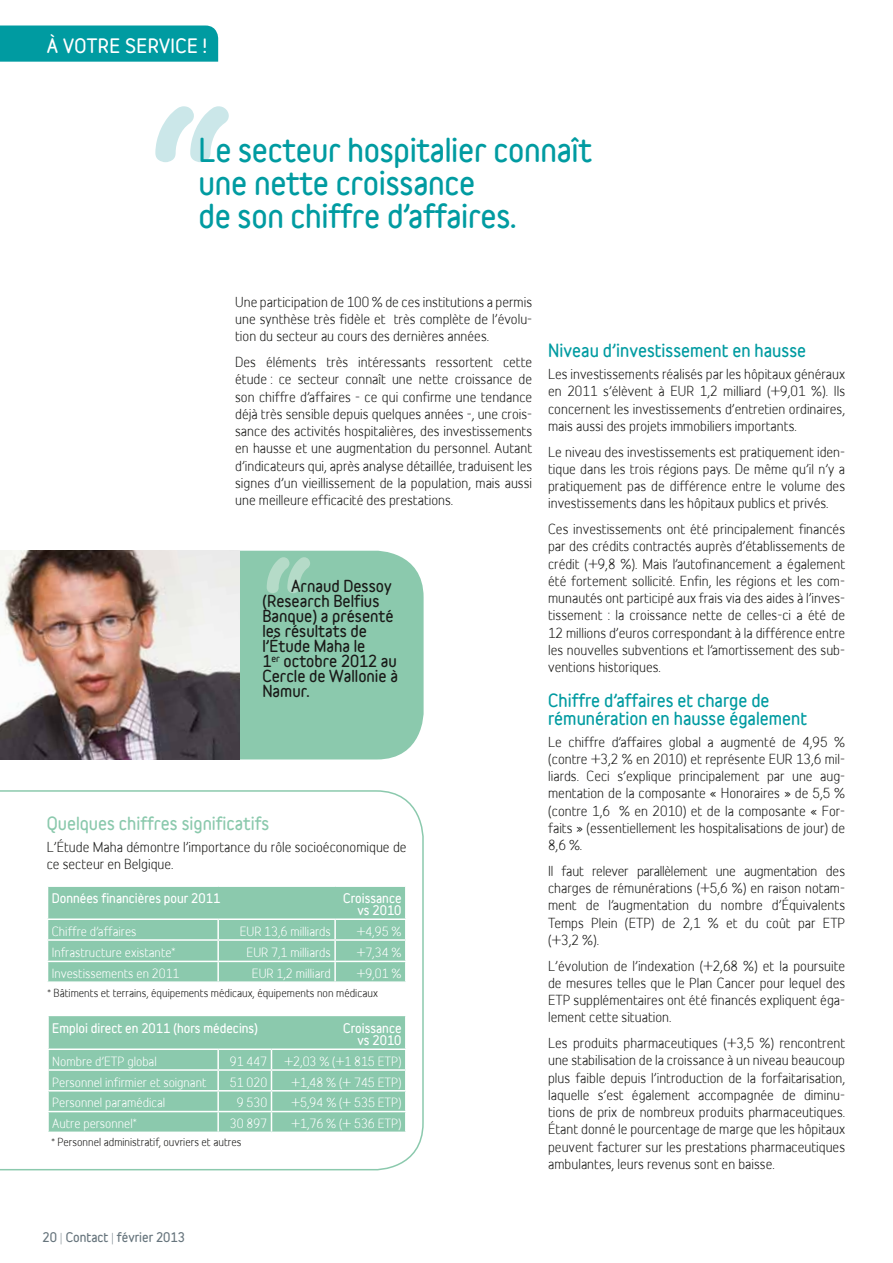
<style>
.page{position:relative;width:893px;height:1263px;background:#fff}
.page>*{position:absolute;margin:0;border:0;box-sizing:border-box;transform-origin:0 0}
.t1{font:700 30px/33px "Belfius Normal";letter-spacing:-.01em;color:#009ba1}
.t2{font:700 18px "Belfius Alternative";letter-spacing:.02em;color:#fff}
.t3{font:700 16.5px/18px "Belfius Alternative";color:#009ba1}
.t4{font:700 16.5px "Belfius Normal";color:#8bc9ad}
.t5{font:700 15px/15px "Belfius Normal";color:#1a1a18}
.t6{font:13.05px/17.2px "Belfius Alternative";color:#1a1a18;text-align:justify}
.t7{font:12px "Belfius Alternative";color:#fff}
.t8{font:700 12px/12px "Belfius Alternative";color:#fff;text-align:right}
.t9{font:700 12px "Belfius Alternative";color:#67757d}
.t10{font:10.5px "Belfius Alternative";color:#1a1a18}
.s1{font-weight:300}
</style>
<div class="page">
<svg style="left:0;top:790px;width:424px;height:381px"></svg>
<div style="left:0;top:26px;width:218px;height:36px;background:#009ba1"></div>
<hr style="left:47px;top:885px;width:171px;height:2px;background:#fff">
<hr style="left:218px;top:885px;width:117px;height:2px;background:#fff">
<hr style="left:335px;top:885px;width:72px;height:2px;background:#fff">
<svg style="left:47px;top:886px;width:360px;height:95px;background:#95cdb4"></svg>
<hr style="left:47px;top:981px;width:171px;height:2px;background:#fff">
<hr style="left:218px;top:981px;width:117px;height:2px;background:#fff">
<hr style="left:335px;top:981px;width:72px;height:2px;background:#fff">
<svg style="left:47px;top:1016px;width:360px;height:115px;background:#95cdb4"></svg>
<hr style="left:47px;top:1131px;width:171px;height:2px;background:#fff">
<hr style="left:218px;top:1131px;width:53px;height:2px;background:#fff">
<hr style="left:271px;top:1131px;width:136px;height:2px;background:#fff">
<svg style="left:155px;top:106px;width:74px;height:56px"></svg>
<div style="left:239px;top:551px;width:185px;height:208px;background:#8bc9ad"></div>
<img style="left:0;top:551px;width:239px;height:208px">
<svg style="left:267px;top:557px;width:43px;height:36px;background:#a2d3bc"></svg>
<h2 class="t2" style="left:47px;top:32px;width:162px">À VOTRE SERVICE !</h2>
<h1 class="t1" style="left:199px;top:133px;width:395px">Le secteur hospitalier connaît une nette croissance<br>de son chiffre d’affaires.</h1>
<p class="t6" style="left:235px;top:292px;width:299px">Une participation de 100 % de ces institutions a permis une synthèse très fidèle et très complète de l’évolu&shy;tion du secteur au cours des dernières années.</p>
<p class="t6" style="left:235px;top:352px;width:299px">Des éléments très intéressants ressortent cette étude : ce secteur connaît une nette croissance de son chiffre d’affaires - ce qui confirme une tendance déjà très sensible depuis quelques années -, une crois&shy;sance des activités hospitalières, des investissements en hausse et une augmentation du personnel. Autant d’indicateurs qui, après analyse détaillée, traduisent les signes d’un vieillissement de la population, mais aussi une meilleure efficacité des prestations.</p>
<p class="t5" style="left:262px;top:578px;width:137px;text-indent:29px">Arnaud Dessoy (Research Belfius<br>Banque) a présenté les résultats de l’Étude Maha le<br>1<sup>er</sup> octobre 2012 au<br>Cercle de Wallonie à<br>Namur.</p>
<p class="t4" style="left:47px;top:811px;width:224px">Quelques chiffres significatifs</p>
<p class="t6" style="left:47px;top:837px;width:361px">L’Étude Maha démontre l’importance du rôle socioéconomique de ce secteur en Belgique.</p>
<p class="t8" style="left:52px;top:892px;width:170px">Données financières pour 2011</p>
<p class="t8" style="left:343px;top:892px;width:60px">Croissance vs 2010</p>
<p class="t7" style="left:52px;top:921px;width:86px">Chiffre d’affaires</p>
<p class="t7" style="left:240px;top:921px;width:93px">EUR 13,6 milliards</p>
<p class="t7" style="left:357px;top:921px;width:46px">+4,95 %</p>
<p class="t7" style="left:52px;top:942px;width:125px">Infrastructure existante<sup>*</sup></p>
<p class="t7" style="left:247px;top:942px;width:86px">EUR 7,1 milliards</p>
<p class="t7" style="left:357px;top:942px;width:46px">+7,34 %</p>
<p class="t7" style="left:52px;top:963px;width:129px">Investissements en 2011</p>
<p class="t7" style="left:252px;top:963px;width:80px">EUR 1,2 milliard</p>
<p class="t7" style="left:357px;top:963px;width:46px">+9,01 %</p>
<p class="t10" style="left:48px;top:984px;width:332px"><sup>*</sup> Bâtiments et terrains, équipements médicaux, équipements non médicaux</p>
<p class="t8" style="left:52px;top:1022px;width:207px">Emploi direct en 2011 (hors médecins)</p>
<p class="t8" style="left:343px;top:1022px;width:60px">Croissance vs 2010</p>
<p class="t7" style="left:52px;top:1051px;width:106px">Nombre d’ETP global</p>
<p class="t7" style="left:230px;top:1051px;width:39px">91 447</p>
<p class="t7" style="left:285px;top:1051px;width:118px">+2,03 % (+1 815 ETP)</p>
<p class="t7" style="left:52px;top:1072px;width:156px">Personnel infirmier et soignant</p>
<p class="t7" style="left:230px;top:1072px;width:39px">51 020</p>
<p class="t7" style="left:292px;top:1072px;width:112px">+1,48 % (+ 745 ETP)</p>
<p class="t7" style="left:52px;top:1093px;width:114px">Personnel paramédical</p>
<p class="t7" style="left:237px;top:1093px;width:32px">9 530</p>
<p class="t7" style="left:292px;top:1093px;width:112px">+5,94 % (+ 535 ETP)</p>
<p class="t7" style="left:52px;top:1113px;width:86px">Autre personnel<sup>*</sup></p>
<p class="t7" style="left:230px;top:1113px;width:39px">30 897</p>
<p class="t7" style="left:291px;top:1113px;width:112px">+1,76 % (+ 536 ETP)</p>
<p class="t10" style="left:51px;top:1134px;width:192px"><sup>*</sup> Personnel administratif, ouvriers et autres</p>
<p class="t3" style="left:548px;top:341px;width:260px">Niveau d’investissement en hausse</p>
<p class="t6" style="left:548px;top:364px;width:299px">Les investissements réalisés par les hôpitaux généraux en 2011 s’élèvent à EUR 1,2 milliard (+9,01 %). Ils concernent les investissements d’entretien ordinaires, mais aussi des projets immobiliers importants.</p>
<p class="t6" style="left:548px;top:441px;width:299px">Le niveau des investissements est pratiquement iden&shy;tique dans les trois régions pays. De même qu’il n’y a pratiquement pas de différence entre le volume des investissements dans les hôpitaux publics et privés.</p>
<p class="t6" style="left:548px;top:519px;width:299px">Ces investissements ont été principalement financés par des crédits contractés auprès d’établissements de crédit (+9,8 %). Mais l’autofinancement a également été fortement sollicité. Enfin, les régions et les com&shy;munautés ont participé aux frais via des aides à l’inves&shy;tissement : la croissance nette de celles-ci a été de 12 millions d’euros correspondant à la différence entre les nouvelles subventions et l’amortissement des sub&shy;ventions historiques.</p>
<p class="t3" style="left:548px;top:691px;width:260px">Chiffre d’affaires et charge de rémunération en hausse également</p>
<p class="t6" style="left:548px;top:731px;width:299px">Le chiffre d’affaires global a augmenté de 4,95 % (contre +3,2 % en 2010) et représente EUR 13,6 mil&shy;liards. Ceci s’explique principalement par une aug&shy;mentation de la composante « Honoraires » de 5,5 % (contre 1,6 % en 2010) et de la composante « For&shy;faits » (essentiellement les hospitalisations de jour) de 8,6 %.</p>
<p class="t6" style="left:548px;top:861px;width:299px">Il faut relever parallèlement une augmentation des charges de rémunérations (+5,6 %) en raison notam&shy;ment de l’augmentation du nombre d’Équivalents Temps Plein (ETP) de 2,1 % et du coût par ETP (+3,2 %).</p>
<p class="t6" style="left:548px;top:956px;width:299px">L’évolution de l’indexation (+2,68 %) et la poursuite de mesures telles que le Plan Cancer pour lequel des ETP supplémentaires ont été financés expliquent éga&shy;lement cette situation.</p>
<p class="t6" style="left:548px;top:1033px;width:299px">Les produits pharmaceutiques (+3,5 %) rencontrent une stabilisation de la croissance à un niveau beaucoup plus faible depuis l’introduction de la forfaitarisation, laquelle s’est également accompagnée de diminu&shy;tions de prix de nombreux produits pharmaceutiques.<br>Étant donné le pourcentage de marge que les hôpitaux peuvent facturer sur les prestations pharmaceutiques ambulantes, leurs revenus sont en baisse.</p>
<p class="t9" style="left:43px;top:1227px;width:144px">20 <span class="s1">|</span> Contact <span class="s1">|</span> février 2013</p>
</div>
